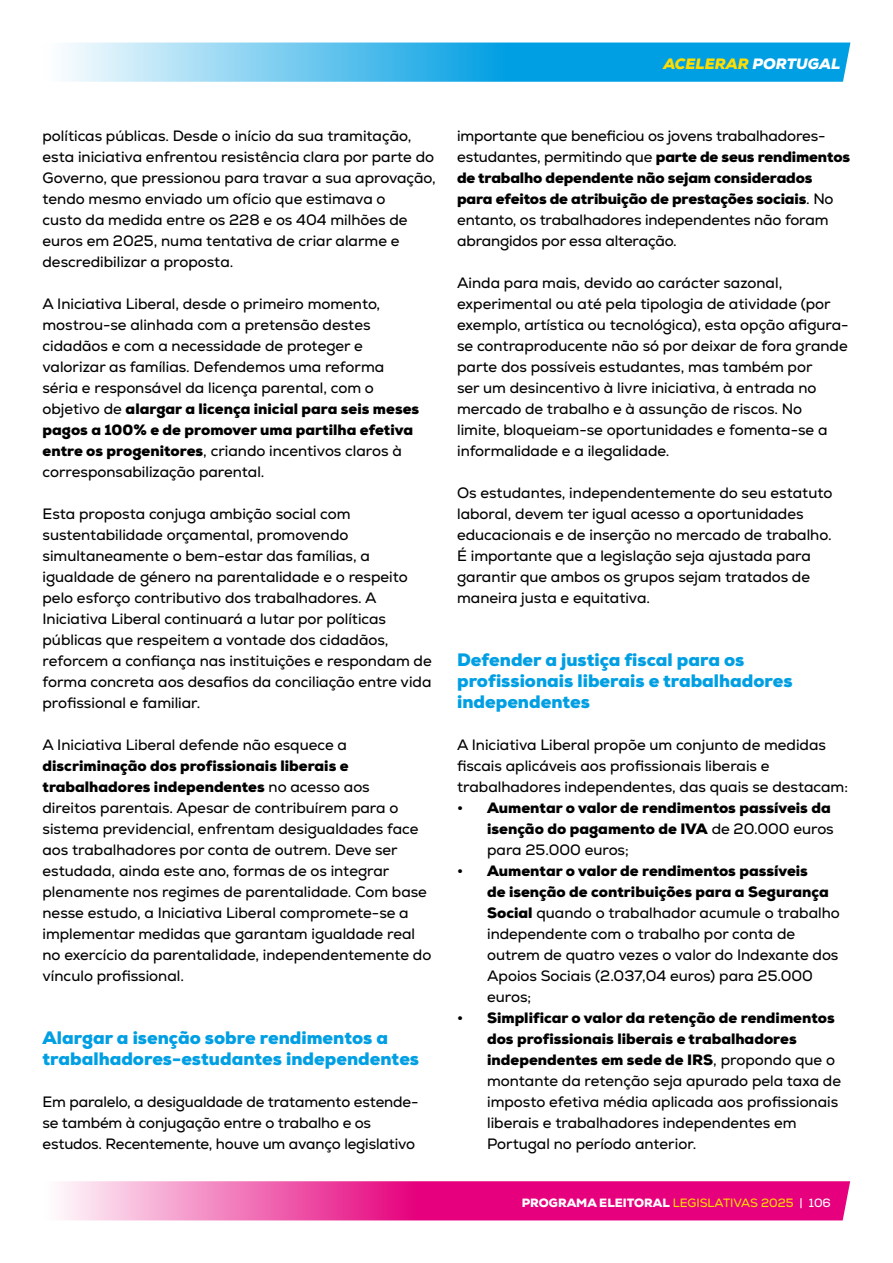
<style>
.page{position:relative;width:893px;height:1263px;background:#fff}
.page>*{position:absolute;margin:0;border:0;box-sizing:border-box;transform-origin:0 0}
.t1{font:900 18px/21px "Nexa";color:#009fe3}
.t2{font:15px/21px "Nexa";color:#000}
.t3{font:900 15px/21px "Nexa";color:#000}
.t4{font:italic 900 15px "Nexa";color:#fd0}
.t5{font:900 12px "Nexa";color:#fff}
.t6{font:12px "Nexa";color:#fff}
.s1{color:#fff}
.s2{font-weight:900}
.s3{font-weight:800}
.s4{font-weight:400}
.s5{font-weight:400;color:#fd0}
</style>
<div class="page">
<svg style="left:60px;top:1181px;width:790px;height:39px;background:#eb399a"></svg>
<svg style="left:65px;top:43px;width:785px;height:39px;background:#47b9ea"></svg>
<p class="t4" style="left:663px;top:55px;width:179px">ACELERAR <span class="s1">PORTUGAL</span></p>
<p class="t2" style="left:43px;top:126px;width:395px">políticas públicas. Desde o início da sua tramitação, esta iniciativa enfrentou resistência clara por parte do Governo, que pressionou para travar a sua aprovação, tendo mesmo enviado um ofício que estimava o<br>custo da medida entre os 228 e os 404 milhões de euros em 2025, numa tentativa de criar alarme e descredibilizar a proposta.</p>
<p class="t2" style="left:43px;top:294px;width:378px">A Iniciativa Liberal, desde o primeiro momento, mostrou-se alinhada com a pretensão destes cidadãos e com a necessidade de proteger e valorizar as famílias. Defendemos uma reforma séria e responsável da licença parental, com o objetivo de <span class="s2">alargar a licença inicial para seis meses pagos a 100% e de promover uma partilha efetiva entre os progenitores</span>, criando incentivos claros à corresponsabilização parental.</p>
<p class="t2" style="left:43px;top:504px;width:391px">Esta proposta conjuga ambição social com sustentabilidade orçamental, promovendo simultaneamente o bem-estar das famílias, a igualdade de género na parentalidade e o respeito pelo esforço contributivo dos trabalhadores. A Iniciativa Liberal continuará a lutar por políticas públicas que respeitem a vontade dos cidadãos, reforcem a confiança nas instituições e respondam de forma concreta aos desafios da conciliação entre vida profissional e familiar.</p>
<p class="t2" style="left:43px;top:735px;width:306px">A Iniciativa Liberal defende não esquece a</p>
<p class="t2" style="left:43px;top:756px;width:390px"><span class="s2">discriminação dos profissionais liberais e trabalhadores independentes</span> no acesso aos<br>direitos parentais. Apesar de contribuírem para o sistema previdencial, enfrentam desigualdades face aos trabalhadores por conta de outrem. Deve ser estudada, ainda este ano, formas de os integrar plenamente nos regimes de parentalidade. Com base nesse estudo, a Iniciativa Liberal compromete-se a implementar medidas que garantam igualdade real no exercício da parentalidade, independentemente do vínculo profissional.</p>
<p class="t1" style="left:43px;top:1028px;width:378px">Alargar a isenção sobre rendimentos a trabalhadores-estudantes independentes</p>
<p class="t2" style="left:43px;top:1092px;width:377px">Em paralelo, a desigualdade de tratamento estende&shy;se também à conjugação entre o trabalho e os estudos. Recentemente, houve um avanço legislativo</p>
<p class="t2" style="left:457px;top:126px;width:394px">importante que beneficiou os jovens trabalhadores&shy;estudantes, permitindo que <span class="s2">parte de seus rendimentos de trabalho dependente não sejam considerados para efeitos de atribuição de prestações sociais</span>. No entanto, os trabalhadores independentes não foram abrangidos por essa alteração.</p>
<p class="t2" style="left:457px;top:273px;width:393px">Ainda para mais, devido ao carácter sazonal, experimental ou até pela tipologia de atividade (por exemplo, artística ou tecnológica), esta opção afigura&shy;se contraproducente não só por deixar de fora grande parte dos possíveis estudantes, mas também por<br>ser um desincentivo à livre iniciativa, à entrada no mercado de trabalho e à assunção de riscos. No<br>limite, bloqueiam-se oportunidades e fomenta-se a informalidade e a ilegalidade.</p>
<p class="t2" style="left:457px;top:483px;width:377px">Os estudantes, independentemente do seu estatuto laboral, devem ter igual acesso a oportunidades educacionais e de inserção no mercado de trabalho.<br>É importante que a legislação seja ajustada para garantir que ambos os grupos sejam tratados de maneira justa e equitativa.</p>
<p class="t1" style="left:457px;top:650px;width:337px">Defender a justiça fiscal para os profissionais liberais e trabalhadores independentes</p>
<p class="t2" style="left:457px;top:735px;width:392px">A Iniciativa Liberal propõe um conjunto de medidas fiscais aplicáveis aos profissionais liberais e trabalhadores independentes, das quais se destacam:</p>
<p class="t3" style="left:487px;top:798px;width:348px;text-indent:-30px"><span class="s3">•</span> Aumentar o valor de rendimentos passíveis da isenção do pagamento de IVA <span class="s4">de 20.000 euros para 25.000 euros;</span></p>
<p class="t2" style="left:487px;top:861px;width:354px;text-indent:-30px"><span class="s3">•</span> <span class="s2">Aumentar o valor de rendimentos passíveis<br>de isenção de contribuições para a Segurança Social</span> quando o trabalhador acumule o trabalho independente com o trabalho por conta de outrem de quatro vezes o valor do Indexante dos Apoios Sociais (2.037,04 euros) para 25.000 euros;</p>
<p class="t2" style="left:487px;top:1008px;width:355px;text-indent:-30px"><span class="s3">•</span> <span class="s2">Simplificar o valor da retenção de rendimentos dos profissionais liberais e trabalhadores independentes em sede de IRS</span>, propondo que o montante da retenção seja apurado pela taxa de imposto efetiva média aplicada aos profissionais liberais e trabalhadores independentes em Portugal no período anterior.</p>
<p class="t5" style="left:522px;top:1194px;width:273px">PROGRAMA ELEITORAL <span class="s5">LEGISLATIVAS 2025</span></p>
<p class="t6" style="left:799px;top:1195px;width:33px">| 106</p>
</div>
